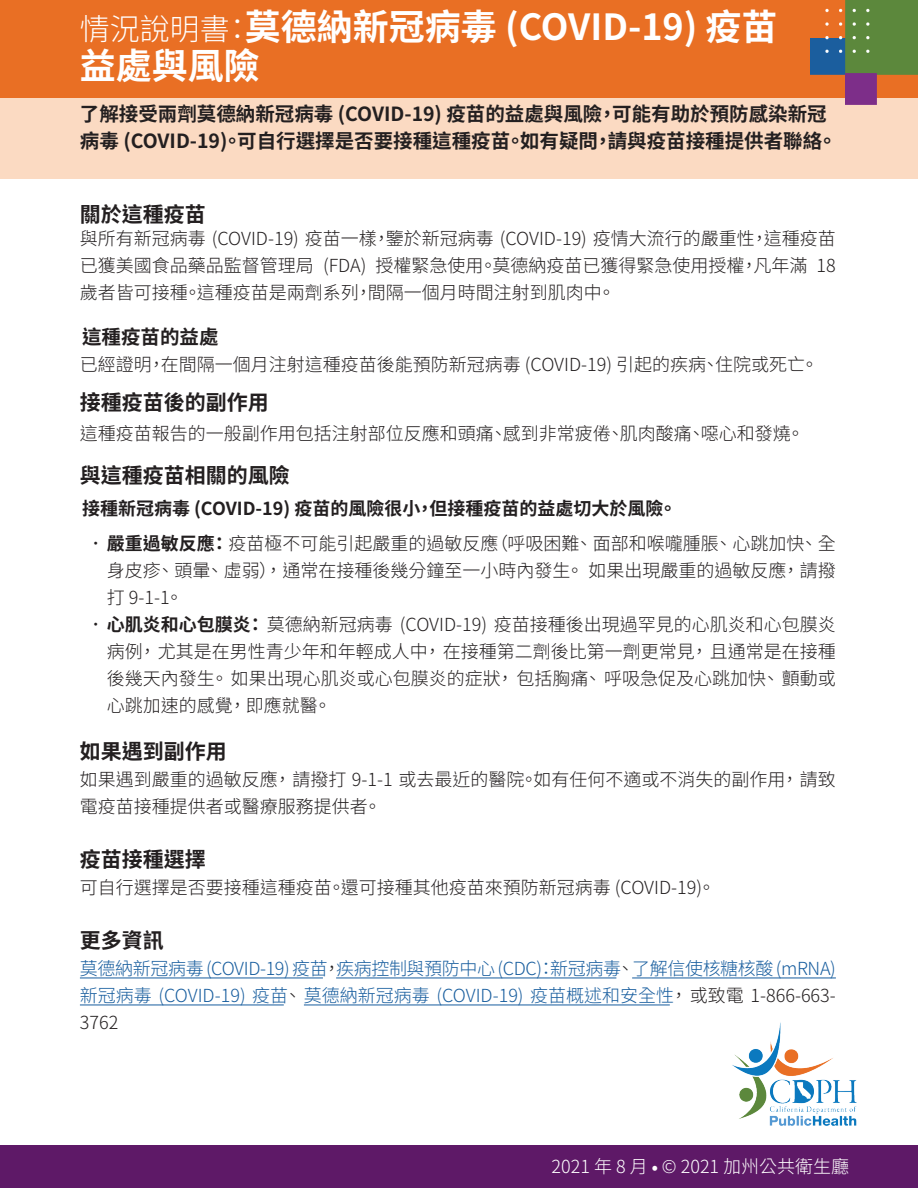
<style>
.page{position:relative;width:918px;height:1188px;background:#fff}
.page>*{position:absolute;margin:0;border:0;box-sizing:border-box;transform-origin:0 0}
.t1{font:700 36px "Noto Sans CJ Ktc";color:#fff}
.t2{font:300 30px "Noto Sans CJ Ktc";color:#fff}
.t3{font:700 21px "Noto Sans CJ Ktc";color:#231f20}
.t4{font:700 19.5px "Noto Sans CJ Ktc";color:#231f20}
.t5{font:300 18px "Noto Sans CJ Ktc";color:#231f20}
.t6{font:700 18px "Noto Sans CJ Ktc";color:#231f20}
.t7{font:300 18px "Noto Sans CJ Ktc";letter-spacing:-.02em;color:#175d9e}
.t8{font:300 18px/27px "Noto Sans CJ Ktc";color:#175d9e}
.t9{font:300 18px "Noto Sans CJ Ktc";color:#fff}
.s1{font-weight:700}
.s2{color:#231f20}
.s3{font-family:"Source Sans Pro";font-weight:700}
</style>
<div class="page">
<img style="left:0;top:0;width:918px;height:179px">
<hr style="left:80px;top:978px;width:243px;height:1px;background:#175d9e">
<hr style="left:336px;top:978px;width:280px;height:1px;background:#175d9e">
<hr style="left:632px;top:978px;width:204px;height:1px;background:#175d9e">
<hr style="left:80px;top:1005px;width:204px;height:1px;background:#175d9e">
<hr style="left:304px;top:1005px;width:366px;height:1px;background:#175d9e">
<div style="left:0;top:1146px;width:918px;height:42px;background:#5e1967"></div>
<img style="left:732px;top:1022px;width:125px;height:104px">
<img style="left:811px;top:38px;width:35px;height:36px">
<img style="left:846px;top:56px;width:72px;height:19px">
<img style="left:846px;top:73px;width:31px;height:31px">
<img style="left:820px;top:0;width:98px;height:56px">
<h1 class="t1" style="left:245px;top:6px;width:534px">莫德納新冠病毒 (COVID-19) 疫苗</h1>
<h1 class="t2" style="left:80px;top:12px;width:151px">情況說明書</h1>
<h1 class="t1" style="left:80px;top:45px;width:181px">益處與風險</h1>
<h1 class="t2" style="left:222px;top:12px;width:31px">：</h1>
<p class="t4" style="left:80px;top:103px;width:524px">了解接受兩劑莫德納新冠病毒 (COVID-19) 疫苗的益處與風險</p>
<p class="t4" style="left:612px;top:103px;width:216px">可能有助於預防感染新冠</p>
<p class="t4" style="left:598px;top:103px;width:21px">，</p>
<p class="t4" style="left:237px;top:130px;width:274px">可自行選擇是否要接種這種疫苗</p>
<p class="t4" style="left:608px;top:130px;width:216px">請與疫苗接種提供者聯絡</p>
<p class="t4" style="left:80px;top:130px;width:164px">病毒 (COVID-19)。</p>
<p class="t4" style="left:520px;top:130px;width:79px">如有疑問</p>
<p class="t4" style="left:505px;top:130px;width:21px">。</p>
<p class="t4" style="left:817px;top:130px;width:21px">。</p>
<p class="t4" style="left:593px;top:130px;width:21px">，</p>
<h2 class="t3" style="left:80px;top:202px;width:127px">關於這種疫苗</h2>
<p class="t5" style="left:386px;top:228px;width:370px">鑒於新冠病毒 (COVID-19) 疫情大流行的嚴重性</p>
<p class="t5" style="left:764px;top:228px;width:74px">這種疫苗</p>
<p class="t5" style="left:80px;top:228px;width:298px">與所有新冠病毒 (COVID-19) 疫苗一樣</p>
<p class="t5" style="left:372px;top:228px;width:19px">，</p>
<p class="t5" style="left:750px;top:228px;width:19px">，</p>
<p class="t5" style="left:80px;top:255px;width:235px">已獲美國食品藥品監督管理局</p>
<p class="t5" style="left:323px;top:255px;width:45px">(FDA)</p>
<p class="t5" style="left:493px;top:255px;width:253px">莫德納疫苗已獲得緊急使用授權</p>
<p class="t5" style="left:754px;top:255px;width:56px">凡年滿</p>
<p class="t5" style="left:376px;top:255px;width:110px">授權緊急使用</p>
<p class="t5" style="left:479px;top:255px;width:19px">。</p>
<p class="t5" style="left:740px;top:255px;width:19px">，</p>
<p class="t5" style="left:197px;top:282px;width:163px">這種疫苗是兩劑系列</p>
<p class="t5" style="left:80px;top:282px;width:109px">歲者皆可接種</p>
<h2 class="t4" style="left:82px;top:326px;width:138px">這種疫苗的益處</h2>
<p class="t5" style="left:368px;top:282px;width:235px">間隔一個月時間注射到肌肉中</p>
<p class="t5" style="left:183px;top:282px;width:19px">。</p>
<p class="t5" style="left:597px;top:282px;width:19px">。</p>
<p class="t5" style="left:354px;top:282px;width:19px">，</p>
<p class="t5" style="left:817px;top:255px;width:21px">18</p>
<p class="t5" style="left:161px;top:354px;width:547px">在間隔一個月注射這種疫苗後能預防新冠病毒 (COVID-19) 引起的疾病</p>
<p class="t5" style="left:715px;top:354px;width:91px">住院或死亡</p>
<p class="t5" style="left:80px;top:354px;width:73px">已經證明</p>
<h2 class="t3" style="left:80px;top:390px;width:190px">接種疫苗後的副作用</h2>
<p class="t5" style="left:801px;top:354px;width:19px">。</p>
<p class="t5" style="left:147px;top:354px;width:19px">，</p>
<p class="t5" style="left:702px;top:354px;width:19px">、</p>
<p class="t5" style="left:80px;top:423px;width:415px">這種疫苗報告的一般副作用包括注射部位反應和頭痛</p>
<h2 class="t3" style="left:80px;top:464px;width:211px">與這種疫苗相關的風險</h2>
<p class="t5" style="left:620px;top:423px;width:73px">肌肉酸痛</p>
<p class="t5" style="left:503px;top:423px;width:109px">感到非常疲倦</p>
<p class="t5" style="left:701px;top:423px;width:92px">噁心和發燒</p>
<p class="t5" style="left:786px;top:423px;width:19px">。</p>
<p class="t5" style="left:489px;top:423px;width:19px">、</p>
<p class="t5" style="left:606px;top:423px;width:19px">、</p>
<p class="t5" style="left:687px;top:423px;width:19px">、</p>
<p class="t6" style="left:82px;top:499px;width:340px">接種新冠病毒 (COVID-19) 疫苗的風險很小</p>
<p class="t6" style="left:429px;top:499px;width:235px">但接種疫苗的益處切大於風險</p>
<p class="t6" style="left:659px;top:499px;width:19px">。</p>
<p class="t6" style="left:416px;top:499px;width:19px">，</p>
<p class="t6" style="left:87px;top:533px;width:130px">•嚴重過敏反應</p>
<p class="t5" style="left:210px;top:533px;width:290px"><span class="s1">：</span>疫苗極不可能引起嚴重的過敏反應</p>
<p class="t5" style="left:490px;top:533px;width:91px">（呼吸困難</p>
<p class="t5" style="left:575px;top:533px;width:145px">、面部和喉嚨腫脹</p>
<p class="t5" style="left:714px;top:533px;width:91px">、心跳加快</p>
<p class="t5" style="left:800px;top:533px;width:37px">、全</p>
<p class="t5" style="left:206px;top:560px;width:366px">、虛弱，）通常在接種後幾分鐘至一小時內發生</p>
<p class="t5" style="left:566px;top:560px;width:222px">。如果出現嚴重的過敏反應</p>
<p class="t5" style="left:107px;top:560px;width:55px">身皮疹</p>
<p class="t5" style="left:782px;top:560px;width:55px">，請撥</p>
<p class="t5" style="left:156px;top:560px;width:55px">、頭暈</p>
<p class="t5" style="left:107px;top:587px;width:64px">打 9-1-1</p>
<p class="t5" style="left:165px;top:587px;width:19px">。</p>
<p class="t6" style="left:87px;top:614px;width:166px">•心肌炎和心包膜炎</p>
<p class="t5" style="left:246px;top:614px;width:591px"><span class="s1">：</span>莫德納新冠病毒 (COVID-19) 疫苗接種後出現過罕見的心肌炎和心包膜炎</p>
<p class="t5" style="left:423px;top:641px;width:273px">，在接種第二劑後比第一劑更常見</p>
<p class="t5" style="left:690px;top:641px;width:147px">，且通常是在接種</p>
<p class="t5" style="left:138px;top:641px;width:291px">，尤其是在男性青少年和年輕成人中</p>
<p class="t5" style="left:107px;top:641px;width:37px">病例</p>
<p class="t5" style="left:210px;top:668px;width:292px">。如果出現心肌炎或心包膜炎的症狀</p>
<p class="t5" style="left:496px;top:668px;width:94px">，包括胸痛</p>
<p class="t5" style="left:762px;top:668px;width:76px">、顫動或</p>
<p class="t5" style="left:584px;top:668px;width:184px">、呼吸急促及心跳加快</p>
<p class="t5" style="left:107px;top:668px;width:109px">後幾天內發生</p>
<p class="t5" style="left:228px;top:695px;width:91px">，即應就醫</p>
<p class="t5" style="left:107px;top:695px;width:127px">心跳加速的感覺</p>
<h2 class="t3" style="left:80px;top:740px;width:148px">如果遇到副作用</h2>
<p class="t5" style="left:313px;top:695px;width:19px">。</p>
<p class="t5" style="left:80px;top:770px;width:199px">如果遇到嚴重的過敏反應</p>
<p class="t5" style="left:273px;top:770px;width:252px">，請撥打 9-1-1 或去最近的醫院</p>
<p class="t5" style="left:533px;top:770px;width:254px">如有任何不適或不消失的副作用</p>
<p class="t5" style="left:781px;top:770px;width:57px">，請致</p>
<p class="t5" style="left:520px;top:770px;width:19px">。</p>
<p class="t5" style="left:80px;top:797px;width:289px">電疫苗接種提供者或醫療服務提供者</p>
<h2 class="t3" style="left:80px;top:848px;width:127px">疫苗接種選擇</h2>
<p class="t5" style="left:341px;top:878px;width:376px">還可接種其他疫苗來預防新冠病毒 (COVID-19。(</p>
<p class="t5" style="left:363px;top:797px;width:19px">。</p>
<p class="t5" style="left:80px;top:878px;width:253px">可自行選擇是否要接種這種疫苗</p>
<h2 class="t3" style="left:80px;top:929px;width:85px">更多資訊</h2>
<p class="t5" style="left:327px;top:878px;width:19px">。</p>
<p class="t7" style="left:80px;top:959px;width:249px">莫德納新冠病毒(COVID-19)疫苗</p>
<p class="t7" style="left:616px;top:959px;width:221px"><span class="s2">、</span>了解信使核糖核酸(mRNA(</p>
<p class="t7" style="left:336px;top:959px;width:221px">疾病控制與預防中心(CDC：)</p>
<p class="t7" style="left:550px;top:959px;width:72px">新冠病毒</p>
<p class="t5" style="left:323px;top:959px;width:19px">，</p>
<p class="t8" style="left:80px;top:983px;width:210px">新冠病毒 (COVID-19) 疫苗<br><span class="s2">3762</span></p>
<p class="t8" style="left:284px;top:983px;width:392px"><span class="s2">、</span>莫德納新冠病毒 (COVID-19) 疫苗概述和安全性</p>
<p class="t5" style="left:670px;top:986px;width:168px">，或致電 1-866-663-</p>
<p class="t9" style="left:552px;top:1156px;width:299px">2021 年 月8 <span class="s3">•</span> © 2021 加州公共衛生廳</p>
</div>
